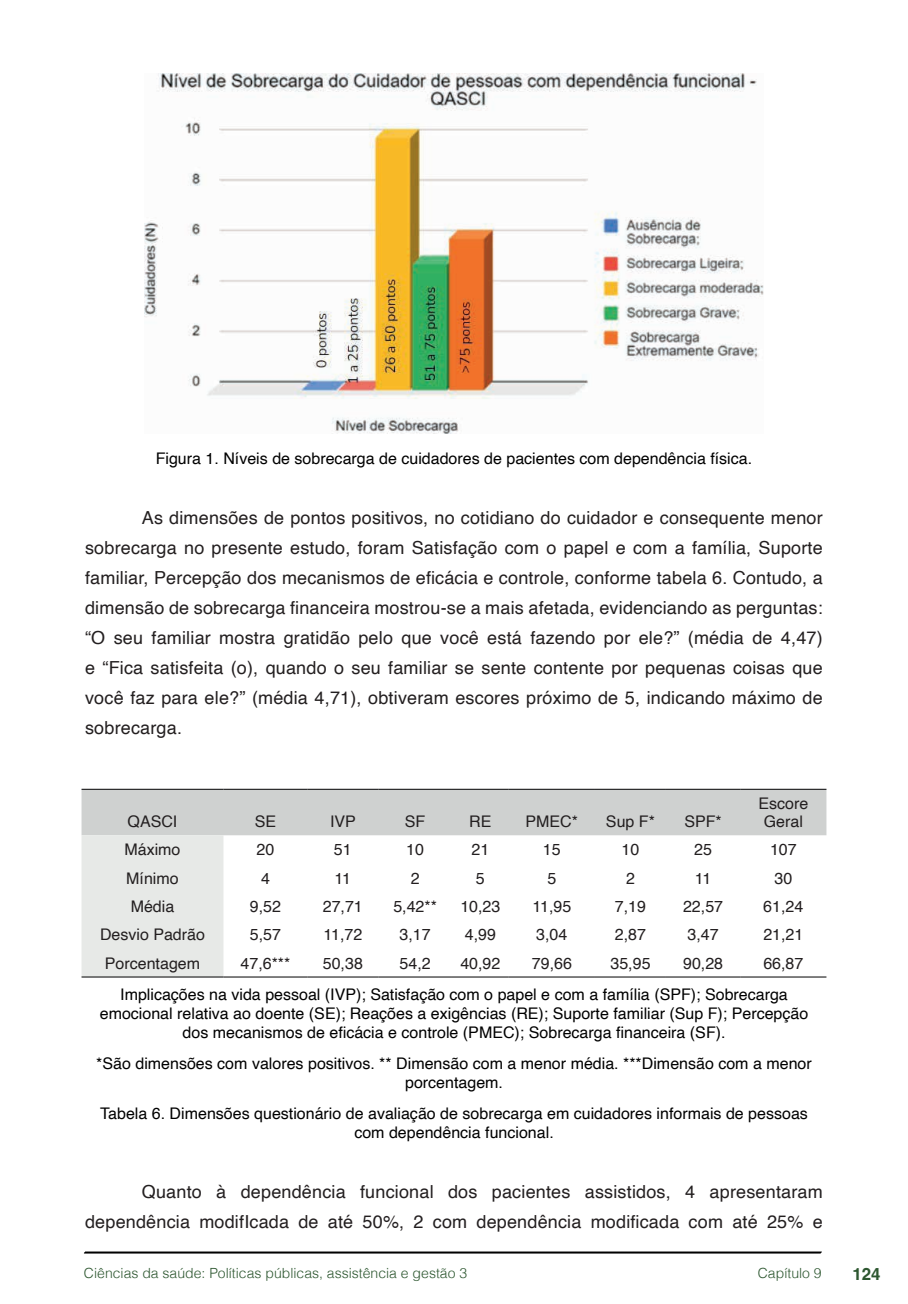
<style>
.page{position:relative;width:908px;height:1304px;background:#fff}
.page>*{position:absolute;margin:0;border:0;box-sizing:border-box;transform-origin:0 0}
.t1{font:18px/30px "Helvetica";letter-spacing:.01em;color:#231f20;text-align:justify}
.t2{font:700 16.8px "Helvetica";color:#2d5730}
.t3{font:16px/19.2px "Helvetica";color:#000;text-align:center}
.t4{font:16px/18px "Helvetica";color:#231f20;text-align:center}
.t5{font:300 14px "Helvetica";color:#2d5730}
</style>
<div class="page">
<svg style="left:84px;top:1251px;width:737px;height:3px;background:#515151"></svg>
<img style="left:144px;top:74px;width:619px;height:359px">
<svg style="left:81px;top:790px;width:745px;height:186px"></svg>
<hr style="left:81px;top:789px;width:142px;height:1px;background:#000001">
<hr style="left:223px;top:789px;width:84px;height:1px;background:#000001">
<hr style="left:307px;top:789px;width:71px;height:1px;background:#000001">
<hr style="left:378px;top:789px;width:74px;height:1px;background:#000001">
<hr style="left:452px;top:789px;width:56px;height:1px;background:#000001">
<hr style="left:508px;top:789px;width:86px;height:1px;background:#000001">
<hr style="left:594px;top:789px;width:71px;height:1px;background:#000001">
<hr style="left:665px;top:789px;width:74px;height:1px;background:#000001">
<hr style="left:739px;top:789px;width:87px;height:1px;background:#000001">
<hr style="left:81px;top:976px;width:142px;height:1px;background:#000001">
<hr style="left:223px;top:976px;width:84px;height:1px;background:#000001">
<hr style="left:307px;top:976px;width:71px;height:1px;background:#000001">
<hr style="left:378px;top:976px;width:74px;height:1px;background:#000001">
<hr style="left:452px;top:976px;width:56px;height:1px;background:#000001">
<hr style="left:508px;top:976px;width:86px;height:1px;background:#000001">
<hr style="left:594px;top:976px;width:71px;height:1px;background:#000001">
<hr style="left:665px;top:976px;width:74px;height:1px;background:#000001">
<hr style="left:739px;top:976px;width:87px;height:1px;background:#000001">
<p class="t3" style="left:156px;top:449px;width:597px">Figura 1. Níveis de sobrecarga de cuidadores de pacientes com dependência física.</p>
<p class="t1" style="left:85px;top:503px;width:738px;text-indent:57px">As dimensões de pontos positivos, no cotidiano do cuidador e consequente menor sobrecarga no presente estudo, foram Satisfação com o papel e com a família, Suporte familiar, Percepção dos mecanismos de eficácia e controle, conforme tabela 6. Contudo, a dimensão de sobrecarga financeira mostrou-se a mais afetada, evidenciando as perguntas: “O seu familiar mostra gratidão pelo que você está fazendo por ele?” (média de 4,47) e “Fica satisfeita (o), quando o seu familiar se sente contente por pequenas coisas que você faz para ele?” (média 4,71), obtiveram escores próximo de 5, indicando máximo de sobrecarga.</p>
<p class="t4" style="left:127px;top:813px;width:51px">QASCI</p>
<p class="t4" style="left:254px;top:813px;width:23px">SE</p>
<p class="t4" style="left:330px;top:813px;width:27px">IVP</p>
<p class="t4" style="left:405px;top:813px;width:22px">SF</p>
<p class="t4" style="left:469px;top:813px;width:24px">RE</p>
<p class="t4" style="left:525px;top:813px;width:54px">PMEC*</p>
<p class="t4" style="left:605px;top:813px;width:50px">Sup F*</p>
<p class="t4" style="left:684px;top:813px;width:39px">SPF*</p>
<p class="t4" style="left:758px;top:795px;width:51px">Escore<br>Geral</p>
<p class="t4" style="left:124px;top:841px;width:57px">Máximo</p>
<p class="t4" style="left:256px;top:841px;width:19px">20</p>
<p class="t4" style="left:334px;top:841px;width:19px">51</p>
<p class="t4" style="left:406px;top:841px;width:19px">10</p>
<p class="t4" style="left:471px;top:841px;width:19px">21</p>
<p class="t4" style="left:542px;top:841px;width:19px">15</p>
<p class="t4" style="left:621px;top:841px;width:19px">10</p>
<p class="t4" style="left:694px;top:841px;width:19px">25</p>
<p class="t4" style="left:769px;top:841px;width:28px">107</p>
<p class="t4" style="left:126px;top:869px;width:54px">Mínimo</p>
<p class="t4" style="left:261px;top:869px;width:10px">4</p>
<p class="t4" style="left:334px;top:869px;width:18px">11</p>
<p class="t4" style="left:410px;top:869px;width:10px">2</p>
<p class="t4" style="left:475px;top:869px;width:10px">5</p>
<p class="t4" style="left:547px;top:869px;width:10px">5</p>
<p class="t4" style="left:625px;top:869px;width:10px">2</p>
<p class="t4" style="left:694px;top:869px;width:18px">11</p>
<p class="t4" style="left:774px;top:869px;width:19px">30</p>
<p class="t4" style="left:131px;top:898px;width:45px">Média</p>
<p class="t4" style="left:250px;top:898px;width:33px">9,52</p>
<p class="t4" style="left:322px;top:898px;width:42px">27,71</p>
<p class="t4" style="left:393px;top:898px;width:45px">5,42**</p>
<p class="t4" style="left:460px;top:898px;width:42px">10,23</p>
<p class="t4" style="left:532px;top:898px;width:40px">11,95</p>
<p class="t4" style="left:614px;top:898px;width:33px">7,19</p>
<p class="t4" style="left:682px;top:898px;width:42px">22,57</p>
<p class="t4" style="left:763px;top:898px;width:42px">61,24</p>
<p class="t4" style="left:100px;top:926px;width:106px">Desvio Padrão</p>
<p class="t4" style="left:250px;top:926px;width:33px">5,57</p>
<p class="t4" style="left:323px;top:926px;width:40px">11,72</p>
<p class="t4" style="left:399px;top:926px;width:33px">3,17</p>
<p class="t4" style="left:464px;top:926px;width:33px">4,99</p>
<p class="t4" style="left:536px;top:926px;width:33px">3,04</p>
<p class="t4" style="left:614px;top:926px;width:33px">2,87</p>
<p class="t4" style="left:687px;top:926px;width:33px">3,47</p>
<p class="t4" style="left:763px;top:926px;width:42px">21,21</p>
<p class="t4" style="left:105px;top:955px;width:97px">Porcentagem</p>
<p class="t4" style="left:240px;top:955px;width:51px">47,6***</p>
<p class="t4" style="left:323px;top:955px;width:42px">50,38</p>
<p class="t4" style="left:399px;top:955px;width:33px">54,2</p>
<p class="t4" style="left:460px;top:955px;width:42px">40,92</p>
<p class="t4" style="left:531px;top:955px;width:42px">79,66</p>
<p class="t4" style="left:610px;top:955px;width:42px">35,95</p>
<p class="t4" style="left:682px;top:955px;width:42px">90,28</p>
<p class="t4" style="left:763px;top:955px;width:42px">66,87</p>
<p class="t3" style="left:100px;top:985px;width:709px">Implicações na vida pessoal (IVP); Satisfação com o papel e com a família (SPF); Sobrecarga emocional relativa ao doente (SE); Reações a exigências (RE); Suporte familiar (Sup F); Percepção dos mecanismos de eficácia e controle (PMEC); Sobrecarga financeira (SF).</p>
<p class="t3" style="left:96px;top:1054px;width:716px">*São dimensões com valores positivos. ** Dimensão com a menor média. ***Dimensão com a menor porcentagem.</p>
<p class="t3" style="left:100px;top:1104px;width:709px">Tabela 6. Dimensões questionário de avaliação de sobrecarga em cuidadores informais de pessoas com dependência funcional.</p>
<p class="t1" style="left:85px;top:1177px;width:738px;text-align:right">Quanto à dependência funcional dos pacientes assistidos, 4 apresentaram dependência modifIcada de até 50%, 2 com dependência modificada com até 25% e</p>
<p class="t5" style="left:84px;top:1261px;width:384px">Ciências da saúde: Políticas públicas, assistência e gestão 3</p>
<p class="t5" style="left:757px;top:1261px;width:65px">Capítulo 9</p>
<p class="t2" style="left:851px;top:1264px;width:30px">124</p>
</div>
